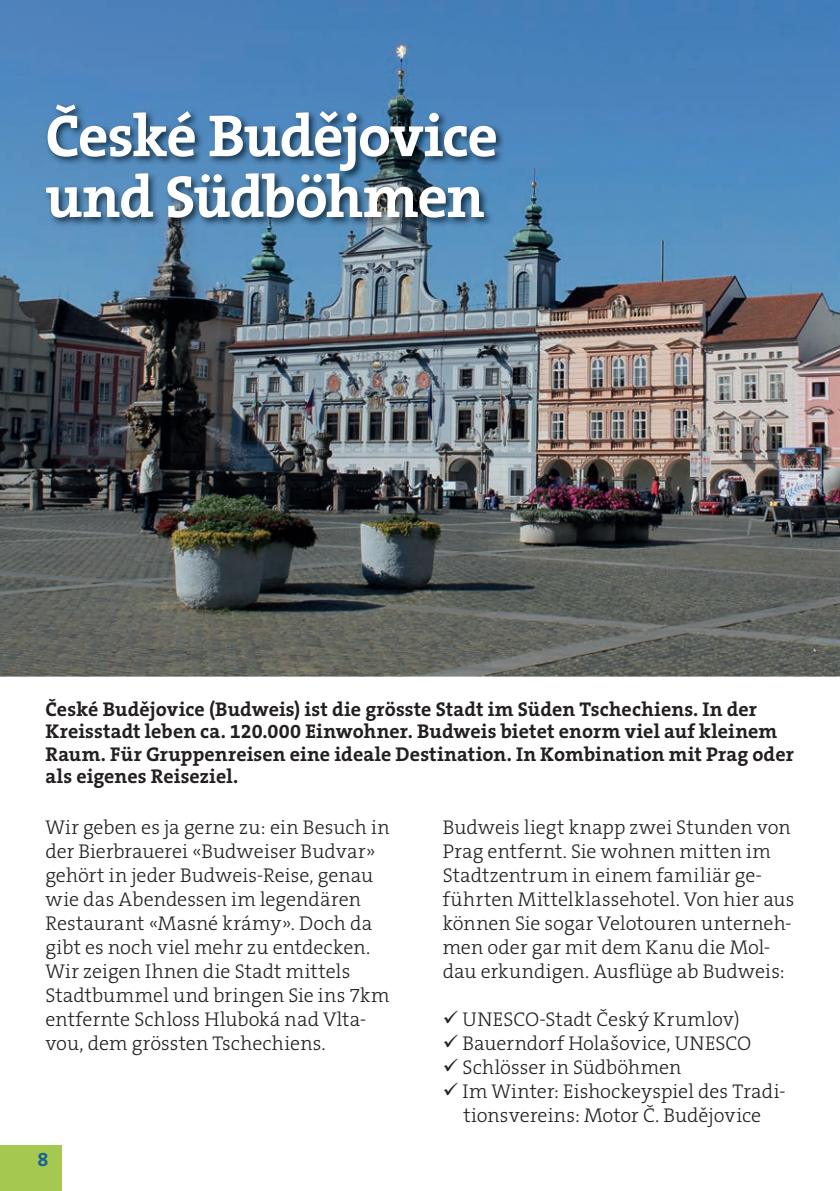
<style>
.page{position:relative;width:840px;height:1191px;background:#fff}
.page>*{position:absolute;margin:0;border:0;box-sizing:border-box;transform-origin:0 0}
.t1{font:700 59.6px/60.8px "The Serif B W7";letter-spacing:-.02em;color:#fff}
.t2{font:300 20px/24px "The Serif B W3";color:#231f20}
.t3{font:700 20px/22px "The Serif B W7";letter-spacing:.005em;color:#231f20}
.t4{font:700 20px "The Serif B W7";color:#1a6197}
</style>
<div class="page">
<div style="left:0;top:1145px;width:61px;height:46px;background:#a5c850"></div>
<img style="left:0;top:0;width:839px;height:676px">
<img style="left:43px;top:102px;width:462px;height:125px">
<h1 class="t1" style="left:45px;top:105px;width:454px">České Budějovice und Südböhmen</h1>
<p class="t3" style="left:45px;top:698px;width:749px">České Budějovice (Budweis) ist die grösste Stadt im Süden Tschechiens. In der Kreisstadt leben ca. 120.000 Einwohner. Budweis bietet enorm viel auf kleinem Raum. Für Gruppenreisen eine ideale Destination. In Kombination mit Prag oder als eigenes Reiseziel.</p>
<p class="t2" style="left:45px;top:815px;width:345px">Wir geben es ja gerne zu: ein Besuch in der Bierbrauerei «Budweiser Budvar» gehört in jeder Budweis-Reise, genau wie das Abendessen im legendären Restaurant «Masné krámy». Doch da gibt es noch viel mehr zu entdecken.<br>Wir zeigen Ihnen die Stadt mittels Stadtbummel und bringen Sie ins 7km entfernte Schloss Hluboká nad Vlta&shy;vou, dem grössten Tschechiens.</p>
<p class="t2" style="left:442px;top:815px;width:353px">Budweis liegt knapp zwei Stunden von Prag entfernt. Sie wohnen mitten im Stadtzentrum in einem familiär ge&shy;führten Mittelklassehotel. Von hier aus können Sie sogar Velotouren unterneh&shy;men oder gar mit dem Kanu die Mol&shy;dau erkundigen. Ausflüge ab Budweis:</p>
<p class="t2" style="left:442px;top:1007px;width:298px">✓ UNESCO-Stadt Český Krumlov)</p>
<p class="t2" style="left:442px;top:1031px;width:310px">✓ Bauerndorf Holašovice, UNESCO</p>
<p class="t2" style="left:442px;top:1055px;width:240px">✓ Schlösser in Südböhmen</p>
<p class="t2" style="left:442px;top:1079px;width:344px;text-align:center">✓ Im Winter: Eishockeyspiel des Tradi&shy;tionsvereins: Motor Č. Budějovice</p>
<p class="t4" style="left:37px;top:1146px;width:12px">8</p>
</div>
